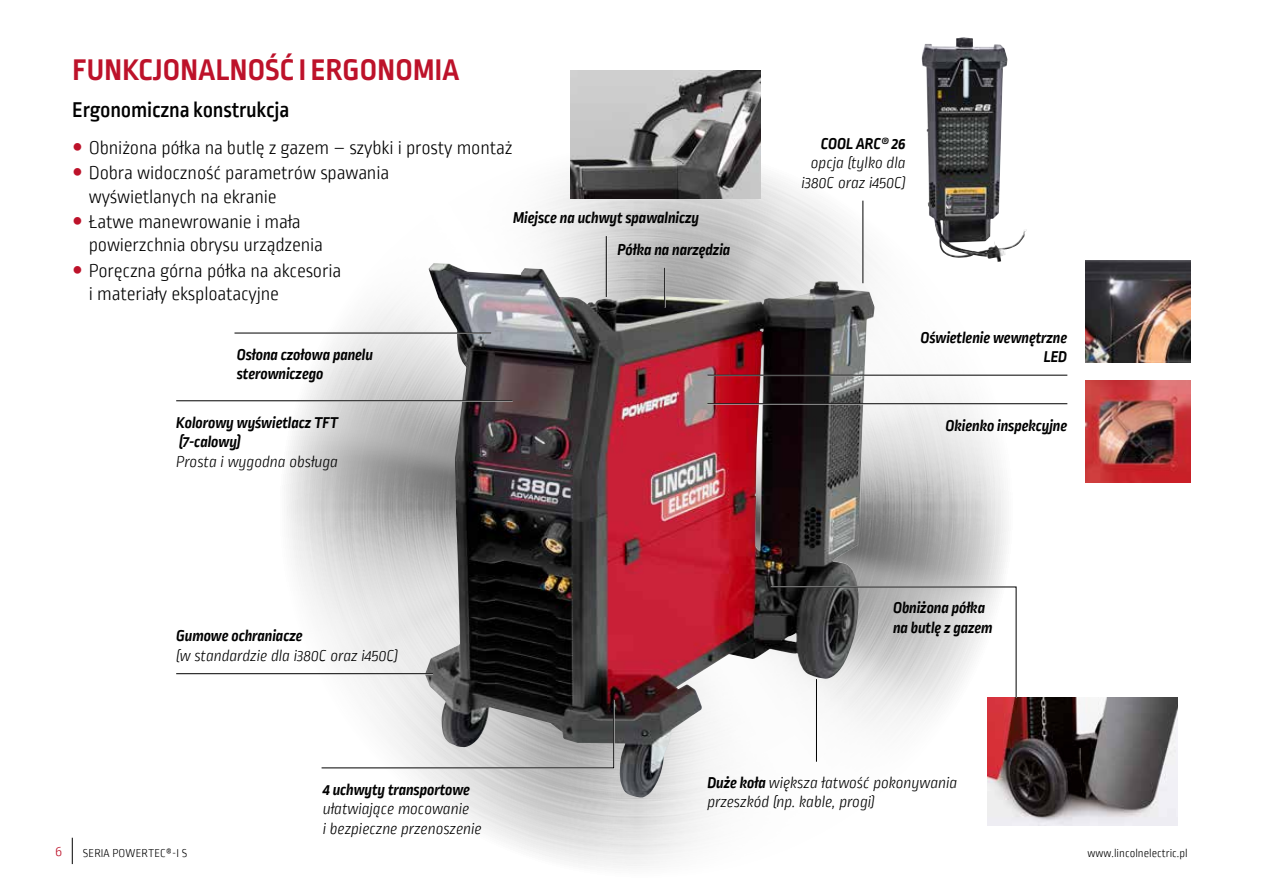
<style>
.page{position:relative;width:1263px;height:893px;background:#fff}
.page>*{position:absolute;margin:0;border:0;box-sizing:border-box;transform-origin:0 0}
.t1{font:700 31.5px "Ropa Sans Pro";letter-spacing:.01em;color:#bd122a}
.t2{font:500 22.5px "Ropa Sans PTT";letter-spacing:-.01em;color:#000}
.t3{font:300 19.5px/25.5px "Ropa Sans PTT";letter-spacing:-.01em;color:#000}
.t4{font:italic 700 16.5px/19.5px "Ropa Sans PTT";letter-spacing:-.01em;color:#000}
.t5{font:italic 300 16.5px/19.5px "Ropa Sans PTT";letter-spacing:-.01em;color:#000}
.t6{font:300 15px "Ropa Sans PTT";color:#bd122a}
.t7{font:300 12px "Ropa Sans PTT";color:#000}
.s1{font-weight:700}
</style>
<div class="page">
<img style="left:275px;top:57px;width:742px;height:809px">
<img style="left:425px;top:263px;width:448px;height:535px">
<img style="left:1085px;top:260px;width:106px;height:102px">
<img style="left:1085px;top:380px;width:106px;height:102px">
<img style="left:922px;top:37px;width:105px;height:225px">
<hr style="left:176px;top:400px;width:337px;height:2px;background:#fff">
<hr style="left:176px;top:400px;width:337px;height:1px;background:#000">
<hr style="left:234px;top:333px;width:257px;height:1px;background:#000">
<hr style="left:815px;top:679px;width:2px;height:83px;background:#fff">
<hr style="left:816px;top:679px;width:1px;height:83px;background:#000">
<hr style="left:862px;top:201px;width:1px;height:82px;background:#000">
<hr style="left:707px;top:403px;width:360px;height:2px;background:#fff">
<hr style="left:707px;top:403px;width:360px;height:1px;background:#000">
<hr style="left:707px;top:375px;width:360px;height:1px;background:#000">
<hr style="left:176px;top:673px;width:257px;height:2px;background:#fff">
<hr style="left:176px;top:673px;width:257px;height:1px;background:#000">
<hr style="left:606px;top:236px;width:1px;height:61px;background:#000">
<hr style="left:664px;top:268px;width:2px;height:40px;background:#fff">
<hr style="left:664px;top:268px;width:1px;height:40px;background:#000">
<img style="left:988px;top:698px;width:189px;height:128px">
<svg style="left:320px;top:699px;width:295px;height:70px"></svg>
<svg style="left:770px;top:585px;width:247px;height:114px"></svg>
<img style="left:571px;top:71px;width:189px;height:128px">
<svg style="left:72px;top:838px;width:1px;height:26px"></svg>
<h1 class="t1" style="left:72px;top:52px;width:388px">FUNKCJONALNOŚĆ I ERGONOMIA</h1>
<h2 class="t2" style="left:72px;top:98px;width:219px">Ergonomiczna konstrukcja</h2>
<p class="t3" style="left:89px;top:136px;width:425px">Obniżona półka na butlę z gazem – szybki i prosty montaż<br>Dobra widoczność parametrów spawania</p>
<p class="t3" style="left:89px;top:185px;width:214px">wyświetlanych na ekranie<br>Łatwe manewrowanie i mała</p>
<p class="t3" style="left:89px;top:234px;width:254px">powierzchnia obrysu urządzenia<br>Poręczna górna półka na akcesoria</p>
<p class="t3" style="left:89px;top:283px;width:192px">i materiały eksploatacyjne</p>
<p class="t4" style="left:617px;top:203px;width:114px;line-height:31.8px;text-indent:-104px">Miejsce na uchwyt spawalniczy<br>Półka na narzędzia</p>
<p class="t4" style="left:237px;top:346px;width:138px">Osłona czołowa panelu sterowniczego</p>
<p class="t4" style="left:176px;top:413px;width:164px">Kolorowy wyświetlacz TFT (7-calowy)</p>
<p class="t5" style="left:176px;top:452px;width:164px">Prosta i wygodna obsługa</p>
<p class="t4" style="left:176px;top:627px;width:128px">Gumowe ochraniacze</p>
<p class="t5" style="left:176px;top:646px;width:223px">(w standardzie dla i380C oraz i450C)</p>
<p class="t4" style="left:821px;top:135px;width:86px">COOL ARC® 26</p>
<p class="t5" style="left:801px;top:154px;width:106px;text-align:center">opcja (tylko dla i380C oraz i450C)</p>
<p class="t4" style="left:920px;top:328px;width:148px;text-align:right">Oświetlenie wewnętrzne<br>LED</p>
<p class="t4" style="left:945px;top:416px;width:123px">Okienko inspekcyjne</p>
<p class="t4" style="left:893px;top:599px;width:101px">Obniżona półka na butlę z gazem</p>
<p class="t4" style="left:323px;top:780px;width:149px">4 uchwyty transportowe</p>
<p class="t5" style="left:323px;top:800px;width:161px">ułatwiające mocowanie<br>i bezpieczne przenoszenie</p>
<p class="t5" style="left:707px;top:773px;width:252px"><span class="s1">Duże koła</span> większa łatwość pokonywania przeszkód (np. kable, progi)</p>
<p class="t6" style="left:55px;top:843px;width:9px">6</p>
<p class="t7" style="left:83px;top:847px;width:106px">SERIA POWERTEC®-I S</p>
<p class="t7" style="left:1088px;top:847px;width:102px">www.lincolnelectric.pl</p>
</div>
